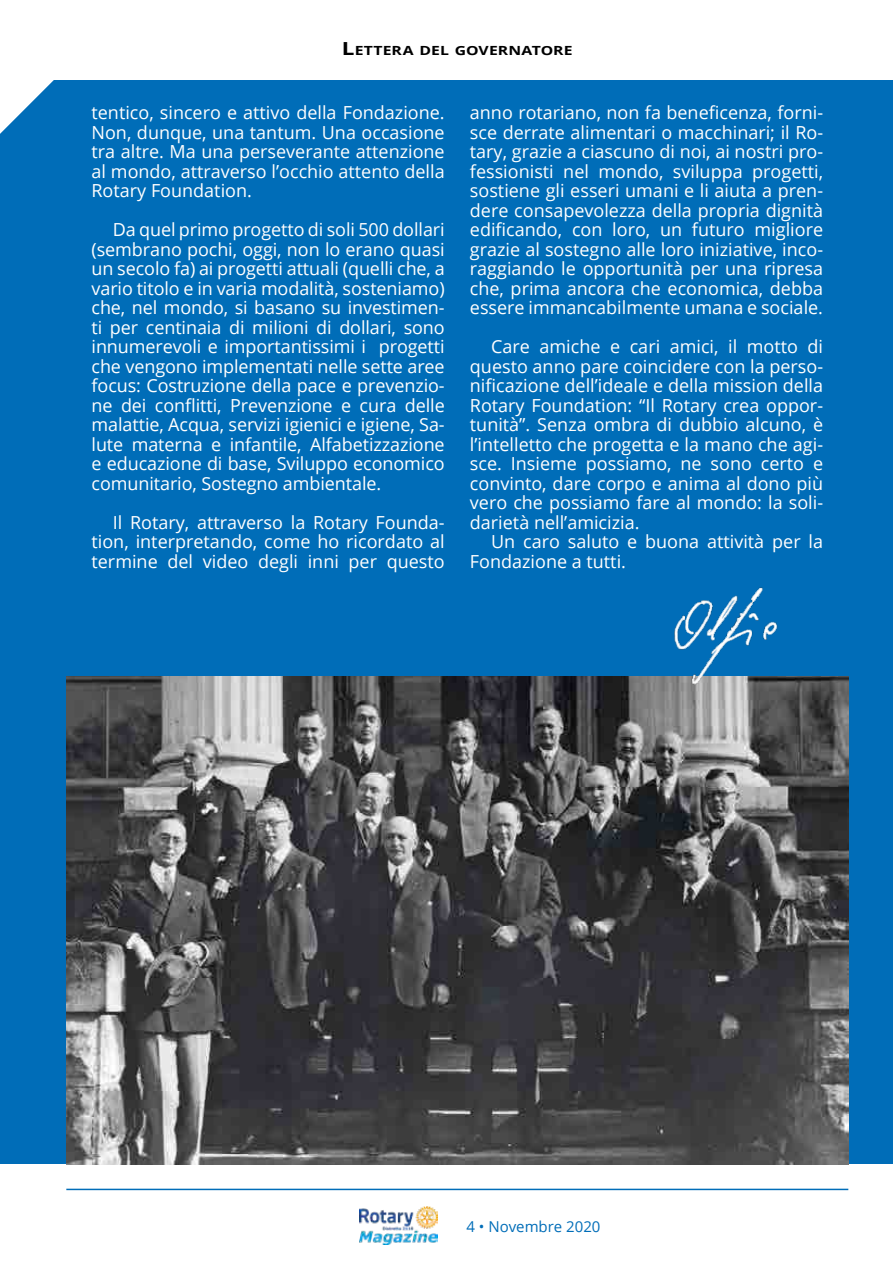
<style>
.page{position:relative;width:893px;height:1263px;background:#fff}
.page>*{position:absolute;margin:0;border:0;box-sizing:border-box;transform-origin:0 0}
.t1{font:18px/19.5px "Open Sans";color:#fff;text-align:justify}
.t2{font:15px "Open Sans";color:#006db8}
.t3{font:700 12.6px "Open Sans";letter-spacing:.005em;color:#000;scale:1.25 1}
.s1{font-size:18px}
</style>
<div class="page">
<img style="left:359px;top:1206px;width:78px;height:39px">
<hr style="left:66px;top:1189px;width:782px;height:1px;background:#006db8">
<div style="left:0;top:80px;width:893px;height:1084px;background:#006db8"></div>
<svg style="left:0;top:80px;width:54px;height:54px"></svg>
<img style="left:66px;top:676px;width:782px;height:488px">
<img style="left:655px;top:587px;width:133px;height:101px">
<p class="t3" style="left:342px;top:42px;width:186px"><span class="s1">L</span> ETTERA DEL GOVERNATORE</p>
<p class="t1" style="left:92px;top:103px;width:355px">tentico, sincero e attivo della Fondazione.<br>Non, dunque, una tantum. Una occasione tra altre. Ma una perseverante attenzione al mondo, attraverso l’occhio attento della Rotary Foundation.</p>
<p class="t1" style="left:92px;top:220px;width:355px;text-indent:21px">Da quel primo progetto di soli 500 dollari (sembrano pochi, oggi, non lo erano quasi un secolo fa) ai progetti attuali (quelli che, a vario titolo e in varia modalità, sosteniamo) che, nel mondo, si basano su investimen&shy;ti per centinaia di milioni di dollari, sono innumerevoli e importantissimi i progetti che vengono implementati nelle sette aree focus: Costruzione della pace e prevenzio&shy;ne dei conflitti, Prevenzione e cura delle malattie, Acqua, servizi igienici e igiene, Sa&shy;lute materna e infantile, Alfabetizzazione e educazione di base, Sviluppo economico comunitario, Sostegno ambientale.</p>
<p class="t1" style="left:92px;top:512px;width:355px;text-indent:21px">Il Rotary, attraverso la Rotary Founda&shy;tion, interpretando, come ho ricordato al termine del video degli inni per questo</p>
<p class="t1" style="left:470px;top:103px;width:355px">anno rotariano, non fa beneficenza, forni&shy;sce derrate alimentari o macchinari; il Ro&shy;tary, grazie a ciascuno di noi, ai nostri pro&shy;fessionisti nel mondo, sviluppa progetti, sostiene gli esseri umani e li aiuta a pren&shy;dere consapevolezza della propria dignità edificando, con loro, un futuro migliore grazie al sostegno alle loro iniziative, inco&shy;raggiando le opportunità per una ripresa che, prima ancora che economica, debba essere immancabilmente umana e sociale.</p>
<p class="t1" style="left:491px;top:337px;width:333px">Care amiche e cari amici, il motto di</p>
<p class="t1" style="left:470px;top:356px;width:355px">questo anno pare coincidere con la perso-</p>
<p class="t1" style="left:470px;top:376px;width:355px">nificazione dell’ideale e della mission della</p>
<p class="t1" style="left:470px;top:395px;width:355px">Rotary Foundation: “Il Rotary crea oppor-</p>
<p class="t1" style="left:470px;top:415px;width:355px">tunità”. Senza ombra di dubbio alcuno, è</p>
<p class="t1" style="left:470px;top:434px;width:355px">l’intelletto che progetta e la mano che agi-</p>
<p class="t1" style="left:470px;top:454px;width:355px">sce. Insieme possiamo, ne sono certo e</p>
<p class="t1" style="left:470px;top:473px;width:355px">convinto, dare corpo e anima al dono più</p>
<p class="t1" style="left:470px;top:492px;width:355px">vero che possiamo fare al mondo: la soli-</p>
<p class="t1" style="left:470px;top:512px;width:171px">darietà nell’amicizia.</p>
<p class="t1" style="left:491px;top:531px;width:333px">Un caro saluto e buona attività per la</p>
<p class="t1" style="left:470px;top:551px;width:158px">Fondazione a tutti.</p>
<p class="t2" style="left:466px;top:1216px;width:136px">4 • Novembre 2020</p>
</div>
